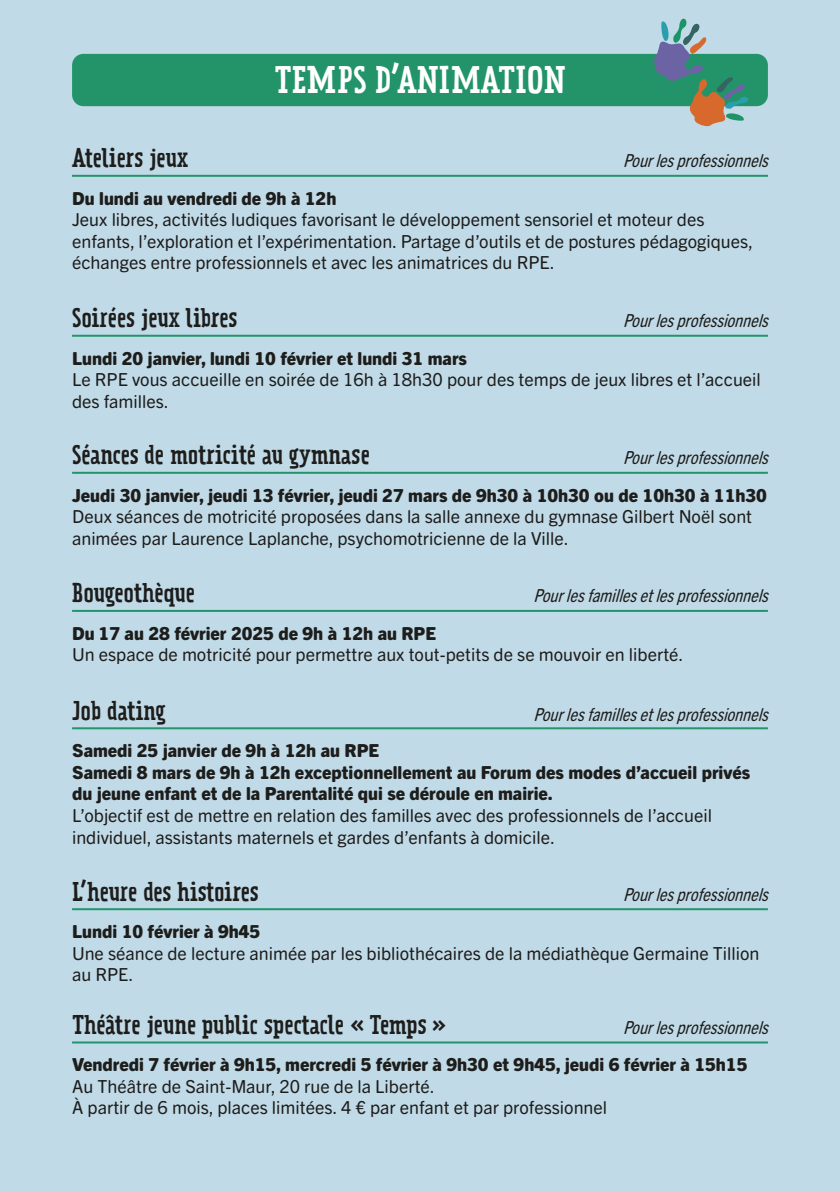
<style>
.page{position:relative;width:840px;height:1191px;background:#fff}
.page>*{position:absolute;margin:0;border:0;box-sizing:border-box;transform-origin:0 0}
.t1{font:34px "Prater Serif Pro";letter-spacing:.01em;color:#fff}
.t2{font:24px "Prater Serif Pro";color:#1d1d1b}
.t3{font:18px/21.6px "Trade Gothic Next SR Pro";color:#1d1d1b}
.t4{font:800 18px/21.6px "Trade Gothic Next SR Pro";color:#1d1d1b}
.t5{font:italic condensed 18px "Trade Gothic Next SR Pro";color:#1d1d1b}
</style>
<div class="page">
<div style="left:0;top:0;width:839px;height:1191px;background:#c1dae7"></div>
<div style="left:72px;top:54px;width:695px;height:52px;background:#23946a;border-radius:11px"></div>
<hr style="left:72px;top:175px;width:695px;height:2px;background:#23946a">
<hr style="left:72px;top:335px;width:695px;height:2px;background:#23946a">
<hr style="left:72px;top:472px;width:695px;height:2px;background:#23946a">
<hr style="left:72px;top:610px;width:695px;height:2px;background:#23946a">
<hr style="left:72px;top:727px;width:695px;height:2px;background:#23946a">
<hr style="left:72px;top:908px;width:695px;height:2px;background:#23946a">
<hr style="left:72px;top:1041px;width:695px;height:2px;background:#23946a">
<svg style="left:652px;top:18px;width:97px;height:109px"></svg>
<p class="t1" style="left:274px;top:58px;width:292px">TEMPS D’ANIMATION</p>
<p class="t2" style="left:72px;top:143px;width:118px">Ateliers jeux</p>
<p class="t5" style="left:622px;top:148px;width:152px">Pourlesprofessionnels</p>
<p class="t4" style="left:72px;top:186px;width:266px">Du lundi au vendredi de 9h à 12h</p>
<p class="t3" style="left:72px;top:208px;width:682px">Jeux libres, activités ludiques favorisant le développement sensoriel et moteur des enfants, l’exploration et l’expérimentation. Partage d’outils et de postures pédagogiques, échanges entre professionnels et avec les animatrices du RPE.</p>
<p class="t2" style="left:72px;top:303px;width:167px">Soirées jeux libres</p>
<p class="t5" style="left:622px;top:308px;width:152px">Pourlesprofessionnels</p>
<p class="t4" style="left:72px;top:346px;width:396px">Lundi 20 janvier, lundi 10 février et lundi 31 mars</p>
<p class="t3" style="left:72px;top:367px;width:690px">Le RPE vous accueille en soirée de 16h à 18h30 pour des temps de jeux libres et l’accueil des familles.</p>
<p class="t2" style="left:72px;top:440px;width:299px">Séances de motricité au gymnase</p>
<p class="t5" style="left:622px;top:445px;width:152px">Pourlesprofessionnels</p>
<p class="t4" style="left:72px;top:483px;width:696px">Jeudi 30 janvier, jeudi 13 février, jeudi 27 mars de 9h30 à 10h30 ou de 10h30 à 11h30</p>
<p class="t3" style="left:72px;top:504px;width:681px">Deux séances de motricité proposées dans la salle annexe du gymnase Gilbert Noël sont animées par Laurence Laplanche, psychomotricienne de la Ville.</p>
<p class="t2" style="left:72px;top:577px;width:124px">Bougeothèque</p>
<p class="t5" style="left:533px;top:583px;width:242px">Pourlesfamillesetlesprofessionnels</p>
<p class="t4" style="left:72px;top:621px;width:365px">Du 17 au 28 février 2025 de 9h à 12h au RPE</p>
<p class="t3" style="left:72px;top:642px;width:612px">Un espace de motricité pour permettre aux tout-petits de se mouvoir en liberté.</p>
<p class="t2" style="left:72px;top:695px;width:95px">Job dating</p>
<p class="t5" style="left:533px;top:702px;width:242px">Pourlesfamillesetlesprofessionnels</p>
<p class="t4" style="left:72px;top:738px;width:679px">Samedi 25 janvier de 9h à 12h au RPE<br>Samedi 8 mars de 9h à 12h exceptionnellement au Forum des modes d’accueil privés du jeune enfant et de la Parentalité qui se déroule en mairie.</p>
<p class="t3" style="left:72px;top:803px;width:641px">L’objectif est de mettre en relation des familles avec des professionnels de l’accueil individuel, assistants maternels et gardes d’enfants à domicile.</p>
<p class="t2" style="left:72px;top:876px;width:188px">L’heure des histoires</p>
<p class="t5" style="left:622px;top:881px;width:152px">Pourlesprofessionnels</p>
<p class="t4" style="left:72px;top:919px;width:190px">Lundi 10 février à 9h45</p>
<p class="t3" style="left:72px;top:941px;width:688px">Une séance de lecture animée par les bibliothécaires de la médiathèque Germaine Tillion au RPE.</p>
<p class="t2" style="left:72px;top:1009px;width:376px">Théâtre jeune public spectacle « Temps »</p>
<p class="t5" style="left:622px;top:1015px;width:152px">Pourlesprofessionnels</p>
<p class="t4" style="left:72px;top:1052px;width:676px">Vendredi 7 février à 9h15, mercredi 5 février à 9h30 et 9h45, jeudi 6 février à 15h15</p>
<p class="t3" style="left:72px;top:1074px;width:536px">Au Théâtre de Saint-Maur, 20 rue de la Liberté.<br>À partir de 6 mois, places limitées. 4 € par enfant et par professionnel</p>
</div>
